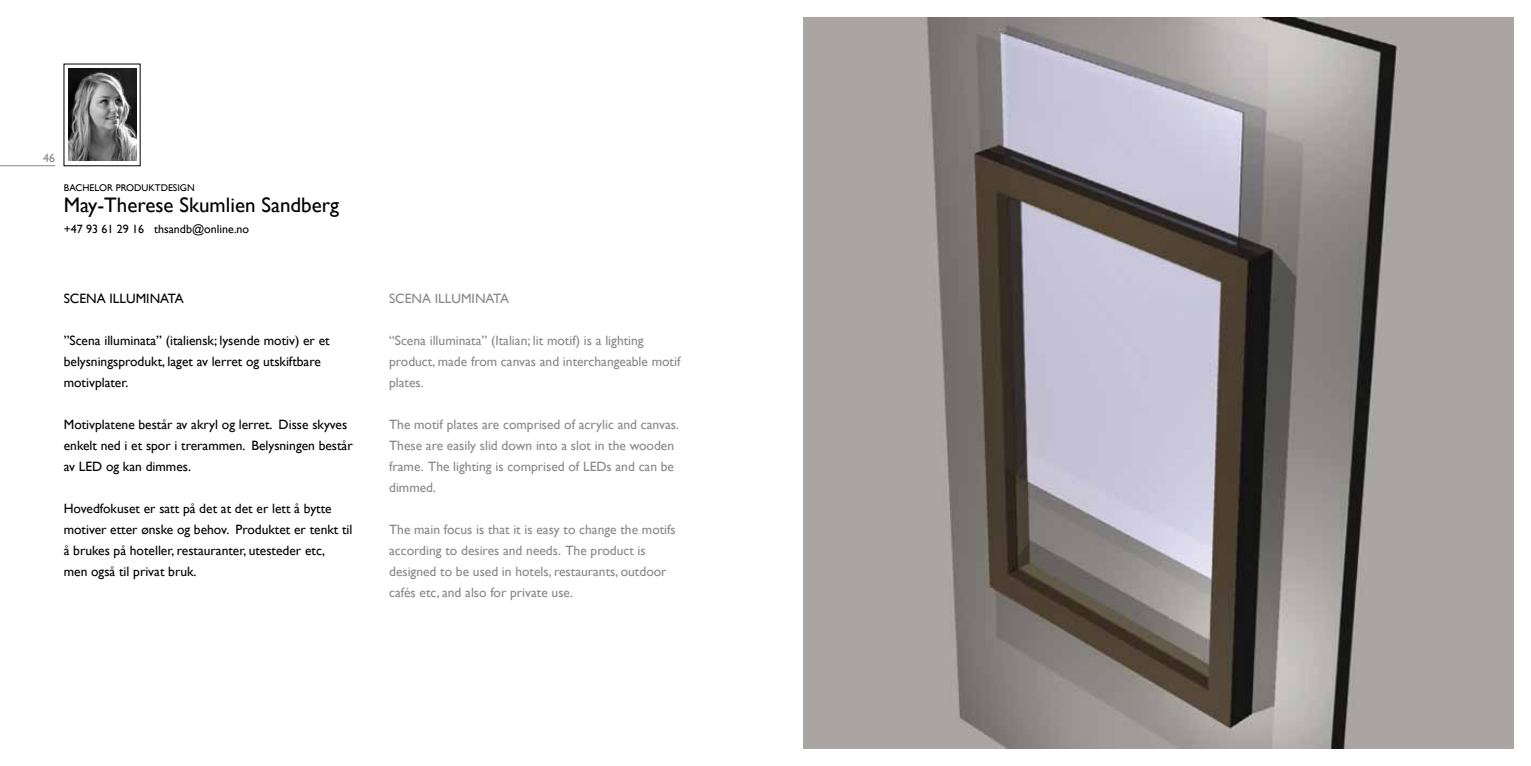
<style>
.page{position:relative;width:1531px;height:766px;background:#fff}
.page>*{position:absolute;margin:0;border:0;box-sizing:border-box;transform-origin:0 0}
.t1{font:21px "Gill Sans";color:#000}
.t2{font:13.5px/21px "Gill Sans";color:#87888a}
.t3{font:13.5px/21px "Gill Sans";color:#000}
.t4{font:12px "Gill Sans";color:#000}
.t5{font:12px "Gill Sans";color:#87888a}
.t6{font:9.75px "Gill Sans";color:#000}
</style>
<div class="page">
<img style="left:68px;top:68px;width:68px;height:93px">
<hr style="left:0;top:165px;width:55px;height:1px;background:#87888a">
<img style="left:804px;top:17px;width:710px;height:731px">
<p class="t5" style="left:43px;top:151px;width:14px">46</p>
<p class="t6" style="left:64px;top:182px;width:132px">BACHELOR PRODUKTDESIGN</p>
<h1 class="t1" style="left:64px;top:193px;width:277px">May-Therese Skumlien Sandberg</h1>
<p class="t4" style="left:64px;top:222px;width:187px">+47 93 61 29 16 thsandb@online.no</p>
<p class="t3" style="left:64px;top:288px;width:121px">SCENA ILLUMINATA</p>
<p class="t3" style="left:64px;top:330px;width:267px">”Scena illuminata” (italiensk; lysende motiv) er et belysningsprodukt, laget av lerret og utskiftbare motivplater.</p>
<p class="t3" style="left:64px;top:414px;width:290px">Motivplatene består av akryl og lerret. Disse skyves enkelt ned i et spor i trerammen. Belysningen består av LED og kan dimmes.</p>
<p class="t3" style="left:64px;top:498px;width:290px">Hovedfokuset er satt på det at det er lett å bytte motiver etter ønske og behov. Produktet er tenkt til å brukes på hoteller, restauranter, utesteder etc,<br>men også til privat bruk.</p>
<p class="t2" style="left:389px;top:288px;width:121px">SCENA ILLUMINATA</p>
<p class="t2" style="left:389px;top:330px;width:293px">“Scena illuminata” (Italian; lit motif) is a lighting product, made from canvas and interchangeable motif plates.</p>
<p class="t2" style="left:389px;top:414px;width:291px">The motif plates are comprised of acrylic and canvas.<br>These are easily slid down into a slot in the wooden frame. The lighting is comprised of LEDs and can be dimmed.</p>
<p class="t2" style="left:389px;top:519px;width:288px">The main focus is that it is easy to change the motifs according to desires and needs. The product is designed to be used in hotels, restaurants, outdoor cafés etc, and also for private use.</p>
</div>
